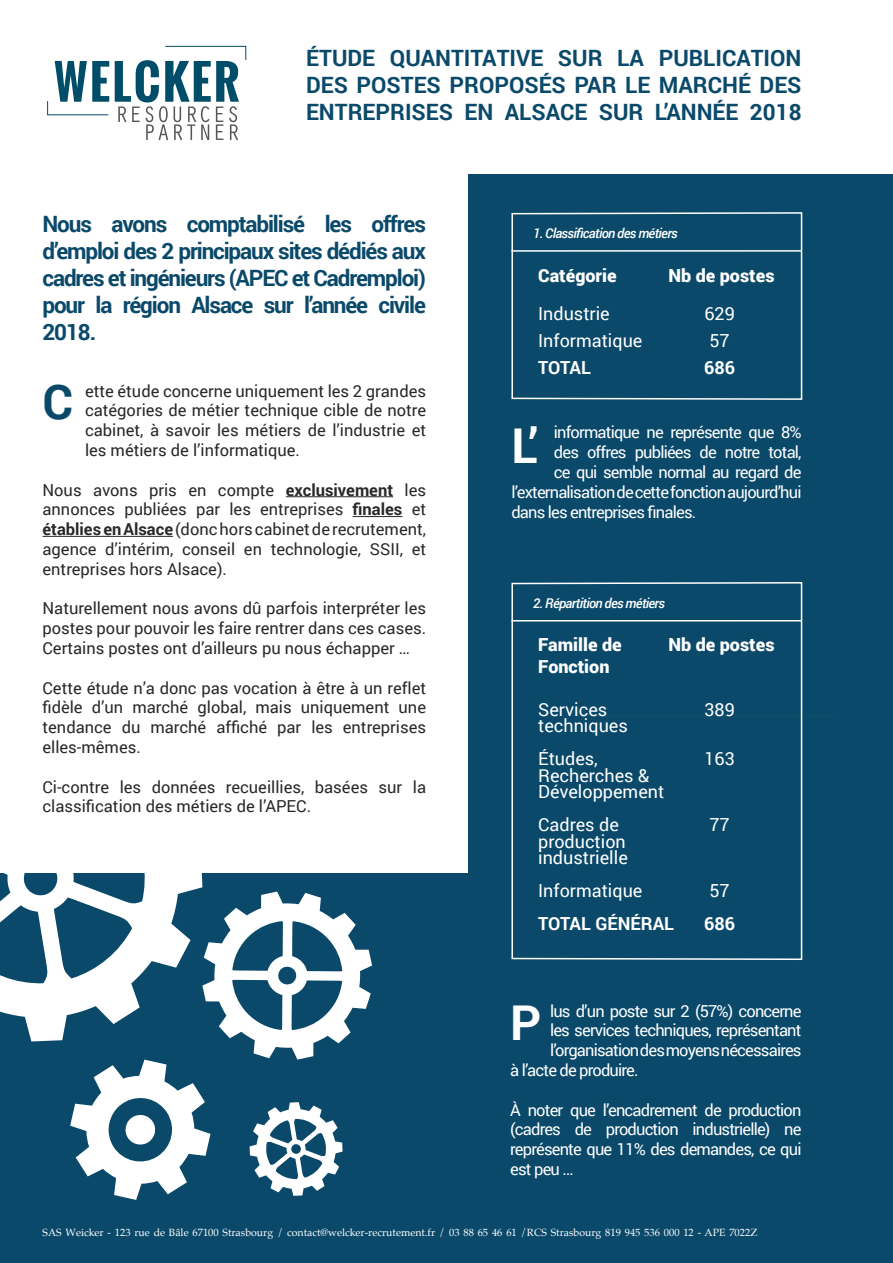
<style>
.page{position:relative;width:893px;height:1263px;background:#fff}
.page>*{position:absolute;margin:0;border:0;box-sizing:border-box;transform-origin:0 0}
.t1{font:700 48px "Roboto";color:#fff}
.t2{font:700 48px "Roboto";color:#0a496a}
.t3{font:700 22.5px/27px "Roboto";letter-spacing:-.05em;color:#0a496a;text-align:justify}
.t4{font:18px/16.5px "Roboto";color:#fff}
.t5{font:900 18px/21.6px "Roboto";color:#fff}
.t6{font:700 18px "Roboto";color:#fff}
.t7{font:16.5px/19.8px "Roboto";color:#282827;text-align:justify}
.t8{font:16.5px/19.8px "Roboto";letter-spacing:-.05em;color:#fff;text-align:justify}
.t9{font:italic 500 13.5px "Roboto";letter-spacing:-.05em;color:#fff}
.t10{font:10.5px "Palatino";color:#fff}
.s1{font-weight:700}
</style>
<div class="page">
<div style="left:0;top:174px;width:893px;height:1089px;background:#0a496a"></div>
<div style="left:0;top:168px;width:468px;height:704px;background:#fff"></div>
<svg style="left:0;top:872px;width:202px;height:169px;fill:#fff"></svg>
<svg style="left:70px;top:891px;width:302px;height:309px"></svg>
<svg style="left:47px;top:61px;width:62px;height:54px"></svg>
<svg style="left:115px;top:46px;width:131px;height:94px"></svg>
<hr style="left:286px;top:496px;width:107px;height:1px;background:#282827">
<hr style="left:353px;top:516px;width:49px;height:1px;background:#282827">
<hr style="left:43px;top:536px;width:130px;height:1px;background:#282827">
<hr style="left:578px;top:715px;width:258px;height:2px;background:#0e4d6a">
<svg style="left:511px;top:212px;width:292px;height:188px"></svg>
<svg style="left:511px;top:582px;width:292px;height:378px"></svg>
<p class="t3" style="left:306px;top:44px;width:497px">ÉTUDE QUANTITATIVE SUR LA PUBLICATION DES POSTES PROPOSÉS PAR LE MARCHÉ DES ENTREPRISES EN ALSACE SUR L’ANNÉE 2018</p>
<p class="t3" style="left:43px;top:210px;width:385px">Nous avons comptabilisé les offres d’emploi des 2 principaux sites dédiés aux cadres et ingénieurs (APEC et Cadremploi) pour la région Alsace sur l’année civile 2018.</p>
<p class="t7" style="left:85px;top:380px;width:343px">ette étude concerne uniquement les 2 grandes catégories de métier technique cible de notre cabinet, à savoir les métiers de l’industrie et les métiers de l’informatique.</p>
<p class="t7" style="left:43px;top:479px;width:385px">Nous avons pris en compte <span class="s1">exclusivement</span> les annonces publiées par les entreprises <span class="s1">finales</span> et <span class="s1">établies en Alsace</span> (donc hors cabinet de recrutement, agence d’intérim, conseil en technologie, SSII, et entreprises hors Alsace).</p>
<p class="t7" style="left:43px;top:598px;width:385px">Naturellement nous avons dû parfois interpréter les postes pour pouvoir les faire rentrer dans ces cases.<br>Certains postes ont d’ailleurs pu nous échapper …</p>
<p class="t7" style="left:43px;top:677px;width:385px">Cette étude n’a donc pas vocation à être à un reflet fidèle d’un marché global, mais uniquement une tendance du marché affiché par les entreprises elles-mêmes.</p>
<p class="t7" style="left:43px;top:776px;width:385px">Ci-contre les données recueillies, basées sur la classification des métiers de l’APEC.</p>
<p class="t2" style="left:43px;top:368px;width:32px">C</p>
<p class="t9" style="left:533px;top:224px;width:146px">1. Classification des métiers</p>
<p class="t5" style="left:538px;top:264px;width:80px">Catégorie</p>
<p class="t4" style="left:538px;top:305px;width:73px">Industrie</p>
<p class="t4" style="left:538px;top:332px;width:106px">Informatique</p>
<p class="t6" style="left:538px;top:355px;width:54px">TOTAL</p>
<p class="t5" style="left:668px;top:264px;width:108px">Nb de postes</p>
<p class="t4" style="left:704px;top:305px;width:32px">629</p>
<p class="t4" style="left:709px;top:332px;width:22px">57</p>
<p class="t6" style="left:704px;top:355px;width:32px">686</p>
<p class="t8" style="left:554px;top:422px;width:249px">informatique ne représente que 8%</p>
<p class="t8" style="left:554px;top:442px;width:249px">des offres publiées de notre total,</p>
<p class="t8" style="left:554px;top:462px;width:249px">ce qui semble normal au regard de</p>
<p class="t8" style="left:511px;top:481px;width:292px">l’externalisation de cette fonction aujourd’hui</p>
<p class="t8" style="left:511px;top:501px;width:186px">dans les entreprises finales.</p>
<p class="t1" style="left:511px;top:412px;width:28px">L’</p>
<p class="t9" style="left:533px;top:594px;width:133px">2. Répartition des métiers</p>
<p class="t5" style="left:538px;top:633px;width:85px">Famille de<br>Fonction</p>
<p class="t4" style="left:538px;top:700px;width:71px">Services</p>
<p class="t4" style="left:538px;top:717px;width:91px">techniques</p>
<p class="t4" style="left:538px;top:750px;width:61px">Études,</p>
<p class="t4" style="left:538px;top:766px;width:128px">Recherches &amp;<br>Développement</p>
<p class="t4" style="left:538px;top:816px;width:82px">Cadres de</p>
<p class="t4" style="left:538px;top:832px;width:89px">production</p>
<p class="t4" style="left:538px;top:849px;width:91px">industrielle</p>
<p class="t4" style="left:538px;top:882px;width:106px">Informatique</p>
<p class="t6" style="left:538px;top:911px;width:137px">TOTAL GÉNÉRAL</p>
<p class="t5" style="left:668px;top:633px;width:108px">Nb de postes</p>
<p class="t4" style="left:704px;top:700px;width:32px">389</p>
<p class="t4" style="left:704px;top:750px;width:32px">163</p>
<p class="t4" style="left:709px;top:816px;width:22px">77</p>
<p class="t4" style="left:709px;top:882px;width:22px">57</p>
<p class="t6" style="left:704px;top:911px;width:32px">686</p>
<p class="t1" style="left:510px;top:989px;width:33px">P</p>
<p class="t8" style="left:550px;top:1000px;width:253px">lus d’un poste sur 2 (57%) concerne</p>
<p class="t8" style="left:550px;top:1020px;width:253px">les services techniques, représentant</p>
<p class="t8" style="left:550px;top:1040px;width:253px">l’organisation des moyens nécessaires</p>
<p class="t8" style="left:510px;top:1059px;width:130px">à l’acte de produire.</p>
<p class="t8" style="left:510px;top:1099px;width:293px">À noter que l’encadrement de production (cadres de production industrielle) ne représente que 11% des demandes, ce qui est peu …</p>
<p class="t10" style="left:43px;top:1224px;width:716px">SAS Weicker - 123 rue de Bâle 67100 Strasbourg / contact@welcker-recrutement.fr / 03 88 65 46 61 /RCS Strasbourg 819 945 536 000 12 - APE 7022Z</p>
</div>
